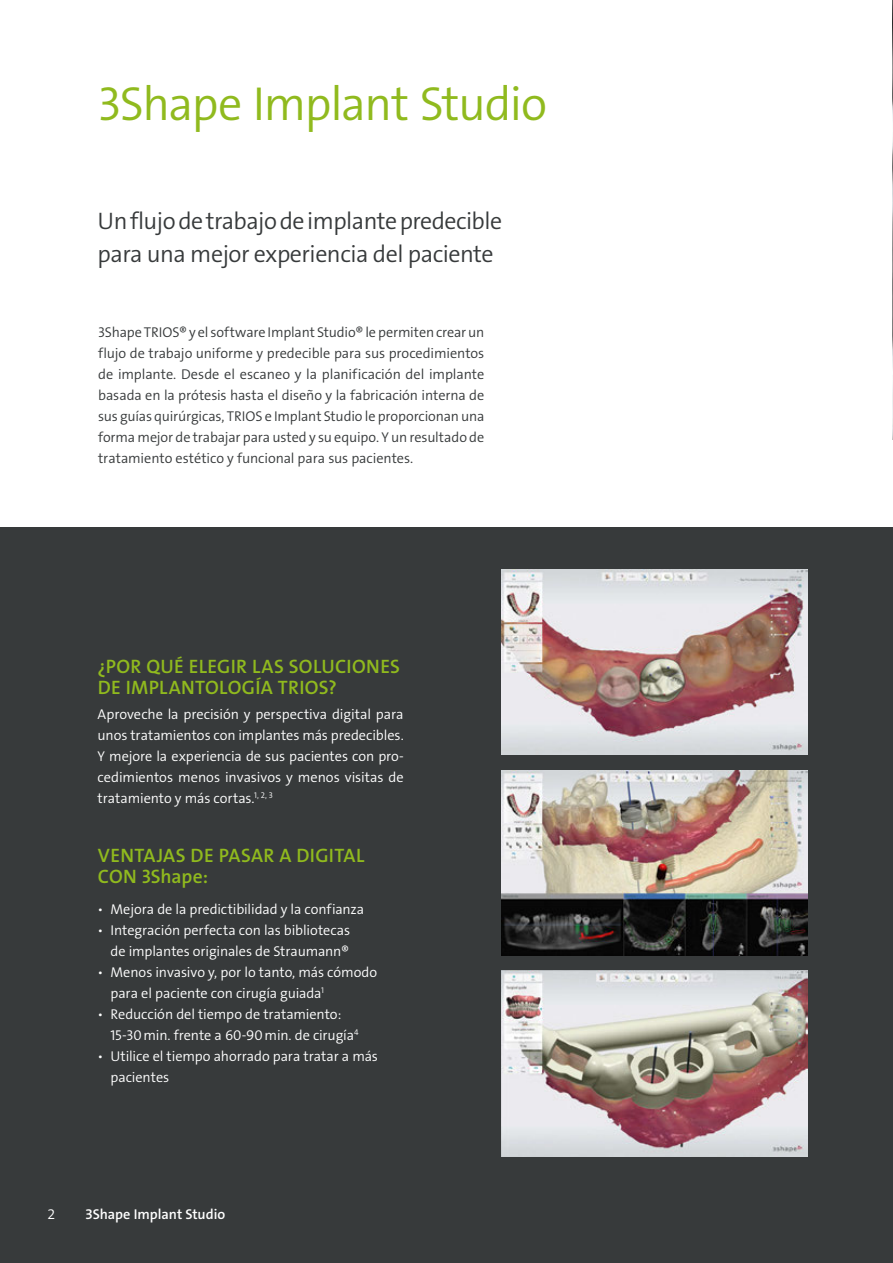
<style>
.page{position:relative;width:893px;height:1263px;background:#fff}
.page>*{position:absolute;margin:0;border:0;box-sizing:border-box;transform-origin:0 0}
.Claim_Big_LimeGreen{font:48px "The Sans LP4 Se Lig";letter-spacing:-.03em;color:#90ba1e}
.Lead{font:24px/33px "The Sans LP4 Se Lig";letter-spacing:-.02em;color:#373a3b}
.Subtitle{font:19.5px/21px "The Sans LP6 Se Bld";letter-spacing:.015em;color:#90ba1e}
.Copy{font:14.25px/21px "The Sans LP4 Se Lig";letter-spacing:-.005em;color:#fff}
.Copy-2{font:14.25px/21px "The Sans LP4 Se Lig";letter-spacing:-.005em;color:#373a3b;text-align:justify}
.Copy-3{font:14.25px "The Sans LP6 Se Bld";letter-spacing:-.005em;color:#fff}
</style>
<div class="page">
<div style="left:0;top:527px;width:893px;height:736px;background:#373a3b"></div>
<img style="left:502px;top:570px;width:306px;height:185px">
<img style="left:502px;top:971px;width:306px;height:185px">
<img style="left:502px;top:770px;width:306px;height:185px">
<img style="left:892px;top:1px;width:1px;height:409px">
<hr style="left:892px;top:410px;width:1px;height:119px;background:#373a3b">
<p class="Claim_Big_LimeGreen" style="left:98px;top:73px;width:451px">3Shape Implant Studio</p>
<p class="Lead" style="left:98px;top:205px;width:406px">Un flujo de trabajo de implante predecible para una mejor experiencia del paciente</p>
<p class="Copy-2" style="left:98px;top:321px;width:388px">3Shape TRIOS® y el software Implant Studio® le permiten crear un flujo de trabajo uniforme y predecible para sus procedimientos de implante. Desde el escaneo y la planificación del implante basada en la prótesis hasta el diseño y la fabricación interna de sus guías quirúrgicas, TRIOS e Implant Studio le proporcionan una forma mejor de trabajar para usted y su equipo. Y un resultado de tratamiento estético y funcional para sus pacientes.</p>
<p class="Subtitle" style="left:98px;top:656px;width:304px">¿POR QUÉ ELEGIR LAS SOLUCIONES<br>DE IMPLANTOLOGÍA TRIOS?</p>
<p class="Copy" style="left:98px;top:704px;width:308px;text-align:justify">Aproveche la precisión y perspectiva digital para unos tratamientos con implantes más predecibles.<br>Y mejore la experiencia de sus pacientes con pro&shy;cedimientos menos invasivos y menos visitas de tratamiento y más cortas.<sup>1,</sup> <sup>2,</sup> <sup>3</sup></p>
<p class="Subtitle" style="left:98px;top:845px;width:268px">VENTAJAS DE PASAR A DIGITAL<br>CON 3Shape:</p>
<p class="Copy" style="left:98px;top:899px;width:268px">ѹ Mejora de la predictibilidad y la confianza</p>
<p class="Copy" style="left:98px;top:920px;width:254px;text-align:right">ѹ Integración perfecta con las bibliotecas de implantes originales de Straumann®</p>
<p class="Copy" style="left:111px;top:962px;width:268px;text-indent:-13px">ѹ Menos invasivo y, por lo tanto, más cómodo para el paciente con cirugía guiada<sup>1</sup></p>
<p class="Copy" style="left:111px;top:1004px;width:250px;text-indent:-13px">ѹ Reducción del tiempo de tratamiento:<br>15-30min. frente a 60-90min. de cirugía<sup>4</sup></p>
<p class="Copy" style="left:111px;top:1046px;width:269px;text-indent:-13px">ѹ Utilice el tiempo ahorrado para tratar a más pacientes</p>
<p class="Copy" style="left:47px;top:1203px;width:9px">2</p>
<p class="Copy-3" style="left:85px;top:1205px;width:142px">3Shape Implant Studio</p>
</div>
